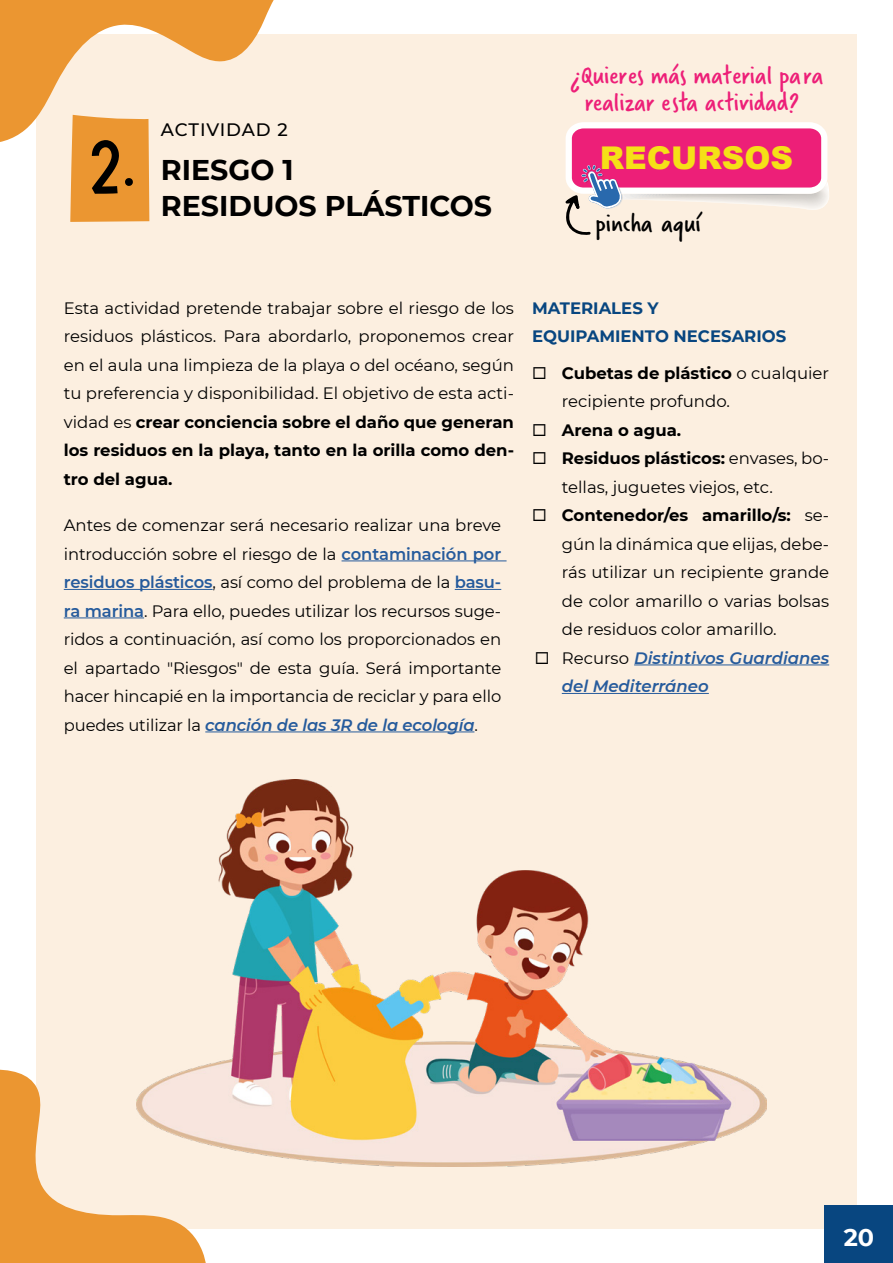
<style>
.page{position:relative;width:893px;height:1263px;background:#fff}
.page>*{position:absolute;margin:0;border:0;box-sizing:border-box;transform-origin:0 0}
.t1{font:75px "Marykate";color:#000}
.t2{font:900 31.35px "Arial";color:#f5e017}
.t3{font:700 28.5px/36px "Montserrat";color:#000}
.t4{font:27.75px/26.4px "Verveine";color:#ed1f78;text-align:center}
.t5{font:27.75px "Verveine";color:#000}
.t6{font:700 24px "Montserrat";color:#fff}
.t7{font:500 18px "Montserrat";letter-spacing:.045em;color:#000}
.t8{font:16.5px/28.5px "Montserrat";color:#000;text-align:justify}
.t9{font:700 16.5px/28px "Montserrat";color:#084680}
.s1{font-weight:700}
.s2{font-weight:600;color:#265b9c}
.s3{font-weight:600;font-style:italic;color:#265b9c}
</style>
<div class="page">
<div style="left:36px;top:34px;width:821px;height:1195px;background:#fcefe0"></div>
<div style="left:70px;top:144px;width:79px;height:78px;background:#eb9631"></div>
<hr style="left:342px;top:560px;width:165px;height:1px;background:#265b9c">
<hr style="left:64px;top:589px;width:149px;height:1px;background:#265b9c">
<hr style="left:455px;top:589px;width:46px;height:1px;background:#265b9c">
<hr style="left:64px;top:617px;width:80px;height:1px;background:#265b9c">
<hr style="left:205px;top:731px;width:269px;height:1px;background:#265b9c">
<svg style="left:0;top:0;width:274px;height:144px"></svg>
<svg style="left:0;top:1069px;width:206px;height:194px"></svg>
<img style="left:137px;top:779px;width:630px;height:387px">
<hr style="left:634px;top:664px;width:195px;height:1px;background:#265b9c">
<hr style="left:562px;top:693px;width:147px;height:1px;background:#265b9c">
<svg style="left:565px;top:122px;width:264px;height:113px"></svg>
<div style="left:825px;top:1205px;width:68px;height:58px;background:#084680"></div>
<h1 class="t1" style="left:89px;top:139px;width:49px">2.</h1>
<p class="t7" style="left:161px;top:118px;width:128px">ACTIVIDAD 2</p>
<h3 class="t3" style="left:161px;top:151px;width:333px">RIESGO 1<br>RESIDUOS PLÁSTICOS</h3>
<h3 class="t4" style="left:570px;top:63px;width:254px">¿Quieres más material para realizar esta actividad?</h3>
<h2 class="t2" style="left:600px;top:135px;width:195px">RECURSOS</h2>
<h3 class="t5" style="left:595px;top:204px;width:107px">pincha aquí</h3>
<p class="t8" style="left:64px;top:293px;width:452px">Esta actividad pretende trabajar sobre el riesgo de los residuos plásticos. Para abordarlo, proponemos crear en el aula una limpieza de la playa o del océano, según tu preferencia y disponibilidad. El objetivo de esta acti&shy;vidad es <span class="s1">crear conciencia sobre el daño que generan los residuos en la playa, tanto en la orilla como den&shy;tro del agua.</span></p>
<p class="t8" style="left:64px;top:510px;width:439px">Antes de comenzar será necesario realizar una breve introducción sobre el riesgo de la <span class="s2">contaminación por residuos plásticos</span>, así como del problema de la <span class="s2">basu&shy;ra marina</span>. Para ello, puedes utilizar los recursos suge&shy;ridos a continuación, así como los proporcionados en el apartado "Riesgos" de esta guía. Será importante hacer hincapié en la importancia de reciclar y para ello puedes utilizar la <span class="s3">canción de las 3R de la ecología</span>.</p>
<p class="t9" style="left:532px;top:293px;width:256px">MATERIALES Y<br>EQUIPAMIENTO NECESARIOS</p>
<p class="t8" style="left:562px;top:358px;width:269px"><span class="s1">Cubetas de plástico</span> o cualquier recipiente profundo.</p>
<p class="t8" style="left:562px;top:415px;width:269px;text-align:left"><span class="s1">Arena o agua.<br>Residuos plásticos:</span> envases, bo&shy;tellas, juguetes viejos, etc.<br><span class="s1">Contenedor/es amarillo/s:</span> se&shy;gún la dinámica que elijas, debe&shy;rás utilizar un recipiente grande de color amarillo o varias bolsas de residuos color amarillo.<br>Recurso <span class="s3">Distintivos Guardianes del Mediterráneo</span></p>
<h3 class="t6" style="left:844px;top:1220px;width:32px">20</h3>
</div>
